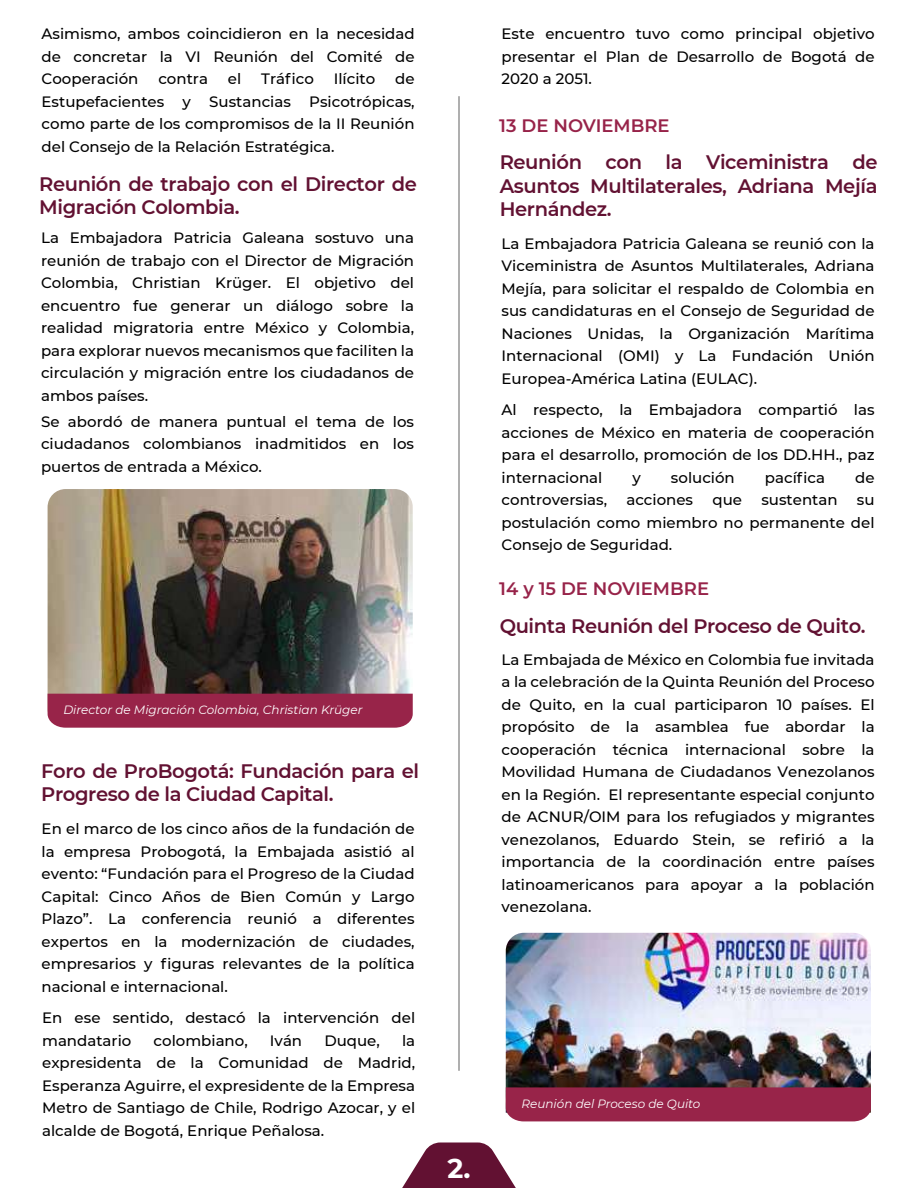
<style>
.page{position:relative;width:918px;height:1188px;background:#fff}
.page>*{position:absolute;margin:0;border:0;box-sizing:border-box;transform-origin:0 0}
.t1{font:700 27px "Montserrat";color:#fff}
.t2{font:600 19.5px/23.4px "Montserrat";letter-spacing:-.02em;color:#621132}
.t3{font:600 18px "Montserrat";color:#972349}
.t4{font:500 15px/22.5px "Montserrat";color:#000;text-align:justify}
.t5{font:italic 12px "Montserrat";color:#fff}
</style>
<div class="page">
<svg style="left:402px;top:1143px;width:114px;height:45px"></svg>
<hr style="left:459px;top:96px;width:1px;height:975px;background:#606060">
<img style="left:48px;top:489px;width:365px;height:205px">
<div style="left:48px;top:694px;width:365px;height:34px;background:#982449"></div>
<img style="left:506px;top:933px;width:365px;height:154px">
<div style="left:506px;top:1087px;width:365px;height:34px;background:#982449"></div>
<p class="t4" style="left:42px;top:22px;width:375px">Asimismo, ambos coincidieron en la necesidad de concretar la VI Reunión del Comité de Cooperación</p>
<p class="t4" style="left:158px;top:67px;width:51px">contra</p>
<p class="t4" style="left:228px;top:67px;width:15px">el</p>
<p class="t4" style="left:261px;top:67px;width:54px">Tráfico</p>
<p class="t4" style="left:334px;top:67px;width:43px">Ilícito</p>
<p class="t4" style="left:42px;top:67px;width:375px;text-indent:354px">de Estupefacientes y Sustancias Psicotrópicas, como parte de los compromisos de la II Reunión del Consejo de la Relación Estratégica.</p>
<h2 class="t2" style="left:39px;top:171px;width:379px">Reunión de trabajo con el Director de<br>Migración Colombia.</h2>
<p class="t4" style="left:41px;top:226px;width:375px">La Embajadora Patricia Galeana sostuvo una reunión de trabajo con el Director de Migración Colombia, Christian Krüger. El objetivo del encuentro fue generar un diálogo sobre la realidad migratoria entre México y Colombia, para explorar nuevos mecanismos que faciliten la circulación y migración entre los ciudadanos de ambos países.</p>
<p class="t4" style="left:41px;top:410px;width:375px">Se abordó de manera puntual el tema de los ciudadanos colombianos inadmitidos en los puertos de entrada a México.</p>
<p class="t5" style="left:63px;top:702px;width:301px">Director de Migración Colombia, Christian Krüger</p>
<h2 class="t2" style="left:41px;top:758px;width:379px">Foro de ProBogotá: Fundación para el<br>Progreso de la Ciudad Capital.</h2>
<p class="t4" style="left:42px;top:817px;width:375px">En el marco de los cinco años de la fundación de la empresa Probogotá, la Embajada asistió al evento: “Fundación para el Progreso de la Ciudad Capital: Cinco Años de Bien Común y Largo Plazo”. La conferencia reunió a diferentes expertos en la modernización de ciudades, empresarios y figuras relevantes de la política nacional e internacional.</p>
<p class="t4" style="left:42px;top:1006px;width:375px">En ese sentido, destacó la intervención del mandatario</p>
<p class="t4" style="left:154px;top:1029px;width:96px">colombiano,</p>
<p class="t4" style="left:270px;top:1029px;width:34px">Iván</p>
<p class="t4" style="left:324px;top:1029px;width:57px">Duque,</p>
<p class="t4" style="left:42px;top:1029px;width:375px;text-indent:360px">la expresidenta de la Comunidad de Madrid, Esperanza Aguirre, el expresidente de la Empresa Metro de Santiago de Chile, Rodrigo Azocar, y el alcalde de Bogotá, Enrique Peñalosa.</p>
<p class="t4" style="left:502px;top:22px;width:375px">Este encuentro tuvo como principal objetivo presentar el Plan de Desarrollo de Bogotá de 2020 a 2051.</p>
<p class="t3" style="left:499px;top:113px;width:172px">13 DE NOVIEMBRE</p>
<h2 class="t2" style="left:500px;top:150px;width:379px;text-align:justify">Reunión con la Viceministra de Asuntos Multilaterales, Adriana Mejía Hernández.</h2>
<p class="t4" style="left:502px;top:231px;width:375px">La Embajadora Patricia Galeana se reunió con la Viceministra de Asuntos Multilaterales, Adriana Mejía, para solicitar el respaldo de Colombia en sus candidaturas en el Consejo de Seguridad de Naciones Unidas, la Organización Marítima Internacional (OMI) y La Fundación Unión Europea-América Latina (EULAC).</p>
<p class="t4" style="left:502px;top:398px;width:375px">Al respecto, la Embajadora compartió las acciones de México en materia de cooperación para el desarrollo, promoción de los DD.HH., paz internacional</p>
<p class="t4" style="left:632px;top:466px;width:10px">y</p>
<p class="t4" style="left:671px;top:466px;width:65px">solución</p>
<p class="t4" style="left:765px;top:466px;width:62px">pacífica</p>
<p class="t4" style="left:855px;top:466px;width:21px">de</p>
<p class="t4" style="left:502px;top:488px;width:107px">controversias,</p>
<p class="t4" style="left:626px;top:488px;width:68px">acciones</p>
<p class="t4" style="left:713px;top:488px;width:31px">que</p>
<p class="t4" style="left:761px;top:488px;width:78px">sustentan</p>
<p class="t4" style="left:502px;top:488px;width:375px;text-indent:355px">su postulación como miembro no permanente del Consejo de Seguridad.</p>
<p class="t3" style="left:499px;top:576px;width:211px">14 y 15 DE NOVIEMBRE</p>
<h2 class="t2" style="left:500px;top:614px;width:367px">Quinta Reunión del Proceso de Quito.</h2>
<p class="t4" style="left:502px;top:648px;width:375px">La Embajada de México en Colombia fue invitada a la celebración de la Quinta Reunión del Proceso de Quito, en la cual participaron 10 países. El propósito de la asamblea fue abordar la cooperación técnica internacional sobre la Movilidad Humana de Ciudadanos Venezolanos en la Región. El representante especial conjunto de ACNUR/OIM para los refugiados y migrantes venezolanos, Eduardo Stein, se refirió a la importancia de la coordinación entre países latinoamericanos para apoyar a la población venezolana.</p>
<h1 class="t1" style="left:447px;top:1148px;width:25px">2.</h1>
<p class="t5" style="left:522px;top:1096px;width:180px">Reunión del Proceso de Quito</p>
</div>
